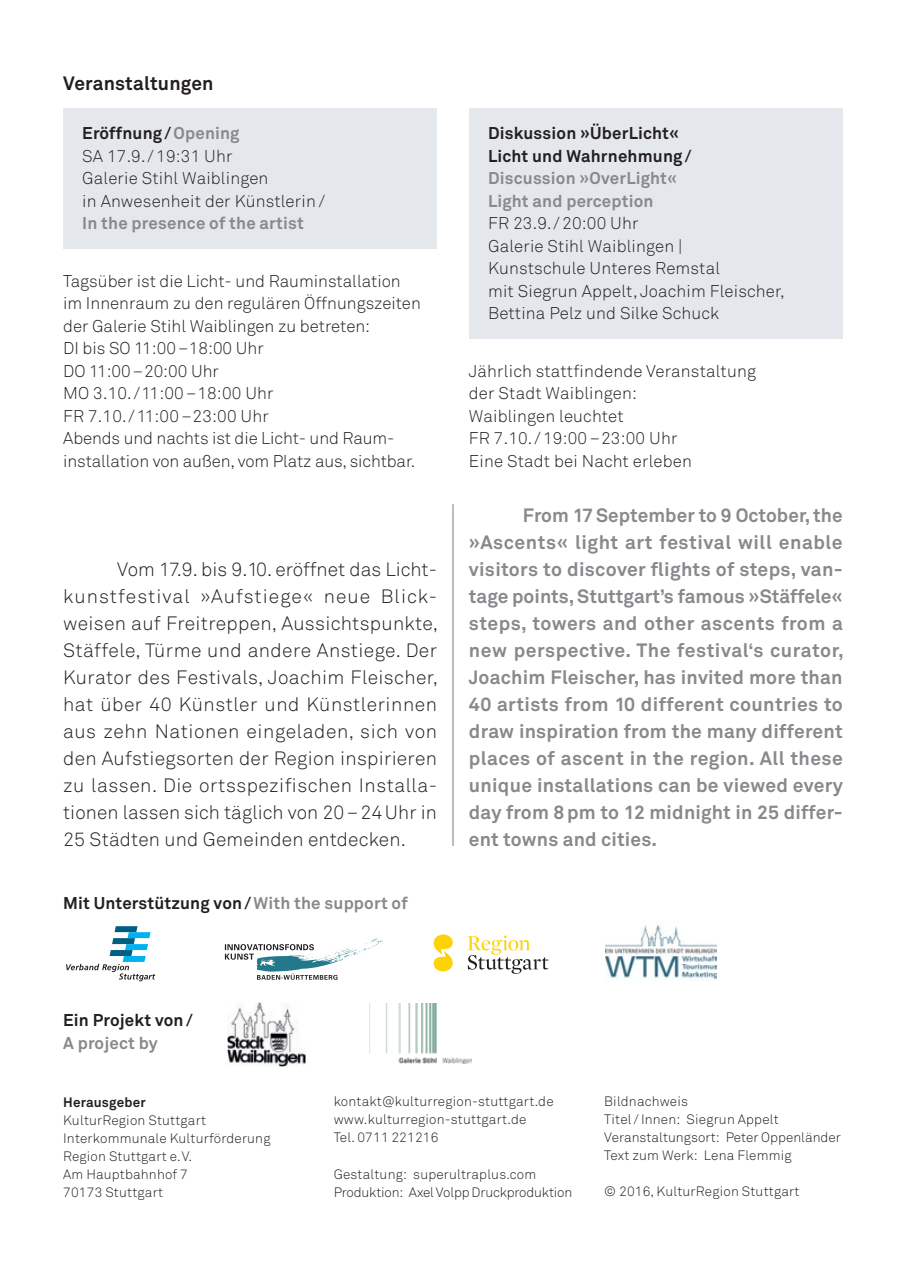
<style>
.page{position:relative;width:906px;height:1276px;background:#fff}
.page>*{position:absolute;margin:0;border:0;box-sizing:border-box;transform-origin:0 0}
.t1{font:700 19.12px/27px "Akkurat Std KRS";letter-spacing:.01em;color:#87898c;text-align:justify}
.t2{font:19.12px/27px "Akkurat Std Light KRS";letter-spacing:.01em;color:#231f20;text-align:justify}
.t3{font:700 19.12px "Akkurat Std KRS";letter-spacing:.01em;color:#231f20}
.t4{font:16.88px/22.5px "Akkurat Std Light KRS";letter-spacing:.005em;color:#231f20}
.t5{font:700 16.88px/22.5px "Akkurat Std KRS";letter-spacing:.01em;color:#231f20}
.t6{font:700 16.88px/22.5px "Akkurat Std KRS";letter-spacing:.01em;color:#87898c}
.t7{font:13.5px/18px "Akkurat Std Light KRS";letter-spacing:.015em;color:#231f20}
.t8{font:13.5px/18px "Akkurat Std Light KRS";letter-spacing:-.01em;color:#231f20}
.t9{font:700 13.5px "Akkurat Std KRS";letter-spacing:.015em;color:#231f20}
.s1{color:#87898c}
</style>
<div class="page">
<svg style="left:66px;top:926px;width:89px;height:55px"></svg>
<svg style="left:225px;top:938px;width:158px;height:41px"></svg>
<svg style="left:467px;top:935px;width:81px;height:39px"></svg>
<svg style="left:433px;top:934px;width:20px;height:37px"></svg>
<div style="left:63px;top:108px;width:374px;height:140px;background:#e4e8ec"></div>
<div style="left:469px;top:108px;width:374px;height:230px;background:#e4e8ec"></div>
<hr style="left:452px;top:504px;width:1px;height:342px;background:#87898c">
<img style="left:227px;top:1002px;width:78px;height:64px">
<img style="left:386px;top:1003px;width:85px;height:60px">
<img style="left:605px;top:924px;width:111px;height:55px">
<p class="t3" style="left:63px;top:71px;width:152px">Veranstaltungen</p>
<p class="t5" style="left:82px;top:122px;width:159px">Eröffnung /<span class="s1">Opening</span></p>
<p class="t4" style="left:82px;top:144px;width:244px">SA 17.9./ 19:31 Uhr<br>Galerie Stihl Waiblingen<br>in Anwesenheit der Künstlerin/</p>
<p class="t6" style="left:82px;top:212px;width:223px">In the presence of the artist</p>
<p class="t4" style="left:63px;top:269px;width:359px">Tagsüber ist die Licht- und Rauminstallation im Innenraum zu den regulären Öffnungszeiten der Galerie Stihl Waiblingen zu betreten:<br>DI bis SO 11:00–18:00 Uhr<br>DO 11:00–20:00 Uhr<br>MO 3.10./11:00–18:00 Uhr<br>FR 7.10./11:00–23:00 Uhr<br>Abends und nachts ist die Licht- und Raum&shy;installation von außen, vom Platz aus, sichtbar.</p>
<p class="t2" style="left:63px;top:556px;width:376px;text-indent:54px">Vom 17.9. bis 9.10. eröffnet das Licht&shy;kunstfestival »Aufstiege« neue Blick&shy;weisen auf Freitreppen, Aussichtspunkte, Stäffele, Türme und andere Anstiege. Der Kurator des Festivals, Joachim Fleischer, hat über 40 Künstler und Künstlerinnen aus zehn Nationen eingeladen, sich von den Aufstiegsorten der Region inspirieren zu lassen. Die ortsspezifischen Installa&shy;tionen lassen sich täglich von 20–24Uhr in 25 Städten und Gemeinden entdecken.</p>
<p class="t5" style="left:63px;top:892px;width:346px">Mit Unterstützung von/<span class="s1">With the support of</span></p>
<p class="t5" style="left:488px;top:122px;width:205px">Diskussion »ÜberLicht«<br>Licht und Wahrnehmung /</p>
<p class="t6" style="left:488px;top:167px;width:190px">Discussion »OverLight«<br>Light and perception</p>
<p class="t4" style="left:488px;top:212px;width:298px">FR 23.9./ 20:00 Uhr<br>Galerie Stihl Waiblingen |<br>Kunstschule Unteres Remstal<br>mit Siegrun Appelt, Joachim Fleischer,<br>Bettina Pelz und Silke Schuck</p>
<p class="t4" style="left:469px;top:359px;width:288px">Jährlich stattfindende Veranstaltung der Stadt Waiblingen:<br>Waiblingen leuchtet<br>FR 7.10./ 19:00–23:00 Uhr<br>Eine Stadt bei Nacht erleben</p>
<p class="t1" style="left:469px;top:502px;width:376px;text-indent:54px">From 17 September to 9 October, the »Ascents« light art festival will enable visitors to discover flights of steps, van&shy;tage points, Stuttgart’s famous »Stäffele« steps, towers and other ascents from a new perspective. The festival‘s curator, Joachim Fleischer, has invited more than 40 artists from 10 different countries to draw inspiration from the many different places of ascent in the region. All these unique installations can be viewed every day from 8pm to 12 midnight in 25 differ&shy;ent towns and cities.</p>
<p class="t5" style="left:63px;top:1008px;width:131px">Ein Projekt von/</p>
<p class="t6" style="left:63px;top:1031px;width:96px">A project by</p>
<p class="t9" style="left:63px;top:1093px;width:84px">Herausgeber</p>
<p class="t7" style="left:63px;top:1110px;width:209px">KulturRegion Stuttgart<br>Interkommunale Kulturförderung<br>Region Stuttgart e.V.<br>Am Hauptbahnhof 7<br>70173 Stuttgart</p>
<p class="t7" style="left:334px;top:1092px;width:221px">kontakt@kulturregion-stuttgart.de www.kulturregion-stuttgart.de<br>Tel. 0711 221216</p>
<p class="t8" style="left:334px;top:1164px;width:240px">Gestaltung: superultraplus.com<br>Produktion: Axel Volpp Druckproduktion</p>
<p class="t7" style="left:604px;top:1092px;width:238px">Bildnachweis<br>Titel/Innen: Siegrun Appelt<br>Veranstaltungsort: Peter Oppenländer<br>Text zum Werk: Lena Flemmig</p>
<p class="t7" style="left:604px;top:1182px;width:197px">© 2016, KulturRegion Stuttgart</p>
</div>
